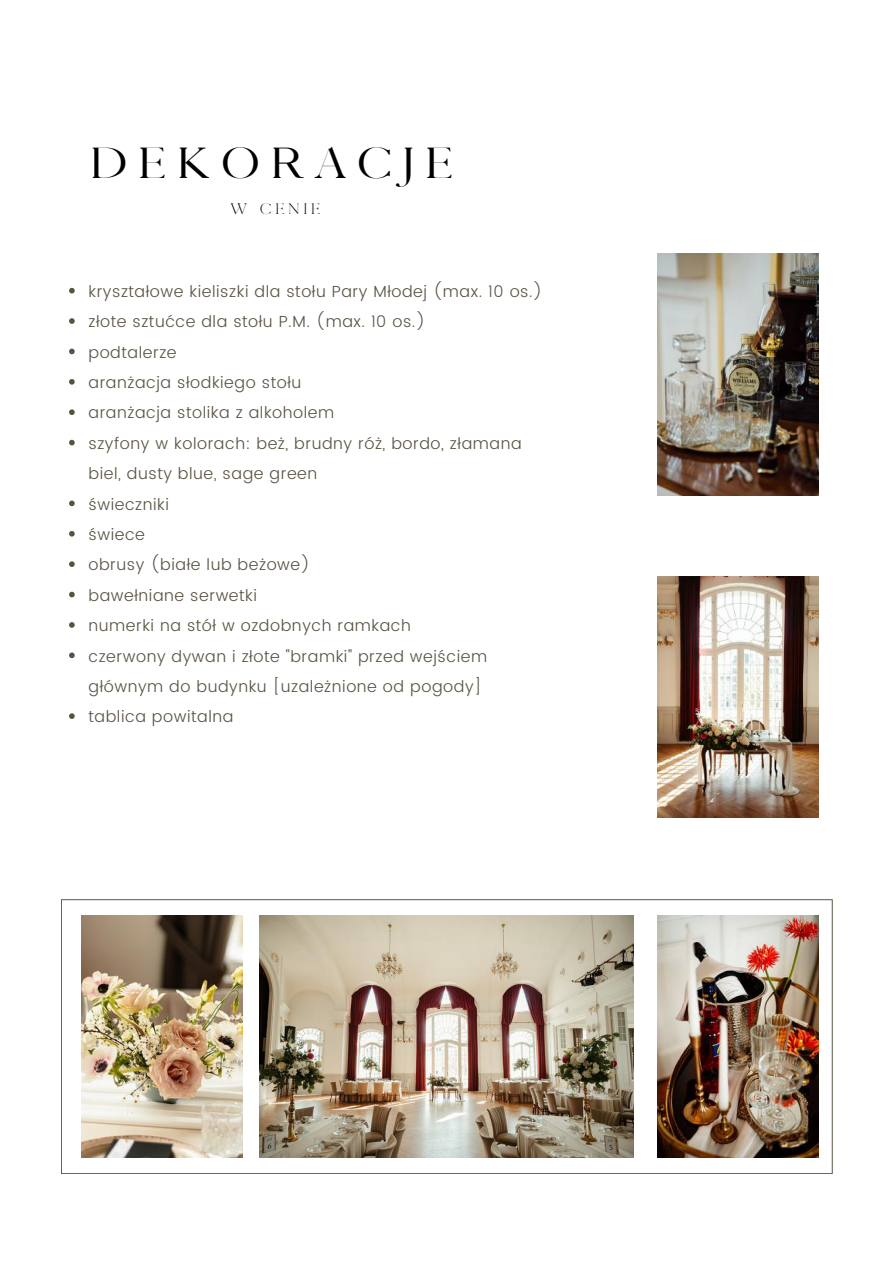
<style>
.page{position:relative;width:894px;height:1264px;background:#fff}
.page>*{position:absolute;margin:0;border:0;box-sizing:border-box;transform-origin:0 0}
.t1{font:41.4px "Pierson";letter-spacing:.27em;color:#000}
.t2{font:300 16.05px/30.3px "Poppins";letter-spacing:.035em;color:#585242}
.t3{font:300 14.4px "Pierson";letter-spacing:.27em;color:#000}
</style>
<div class="page">
<svg style="left:61px;top:899px;width:771px;height:275px"></svg>
<img style="left:260px;top:915px;width:373px;height:242px">
<img style="left:657px;top:915px;width:161px;height:242px">
<img style="left:82px;top:915px;width:161px;height:242px">
<img style="left:657px;top:253px;width:161px;height:242px">
<img style="left:657px;top:576px;width:161px;height:241px">
<svg style="left:69px;top:288px;width:6px;height:5px"></svg>
<svg style="left:69px;top:318px;width:6px;height:6px"></svg>
<svg style="left:69px;top:348px;width:6px;height:6px"></svg>
<svg style="left:69px;top:379px;width:6px;height:5px"></svg>
<svg style="left:69px;top:409px;width:6px;height:6px"></svg>
<svg style="left:69px;top:440px;width:6px;height:5px"></svg>
<svg style="left:69px;top:500px;width:6px;height:6px"></svg>
<svg style="left:69px;top:531px;width:6px;height:5px"></svg>
<svg style="left:69px;top:561px;width:6px;height:6px"></svg>
<svg style="left:69px;top:591px;width:6px;height:6px"></svg>
<svg style="left:69px;top:622px;width:6px;height:5px"></svg>
<svg style="left:69px;top:652px;width:6px;height:6px"></svg>
<svg style="left:69px;top:713px;width:6px;height:6px"></svg>
<h1 class="t1" style="left:91px;top:138px;width:364px">DEKORACJE</h1>
<p class="t3" style="left:231px;top:200px;width:91px">W CENIE</p>
<p class="t2" style="left:88px;top:276px;width:455px">kryształowe kieliszki dla stołu Pary Młodej (max. 10 os.) złote sztućce dla stołu P.M. (max. 10 os.)<br>podtalerze<br>aranżacja słodkiego stołu<br>aranżacja stolika z alkoholem<br>szyfony w kolorach: beż, brudny róż, bordo, złamana biel, dusty blue, sage green<br>świeczniki<br>świece<br>obrusy (białe lub beżowe)<br>bawełniane serwetki<br>numerki na stół w ozdobnych ramkach<br>czerwony dywan i złote "bramki" przed wejściem głównym do budynku [uzależnione od pogody] tablica powitalna</p>
</div>
